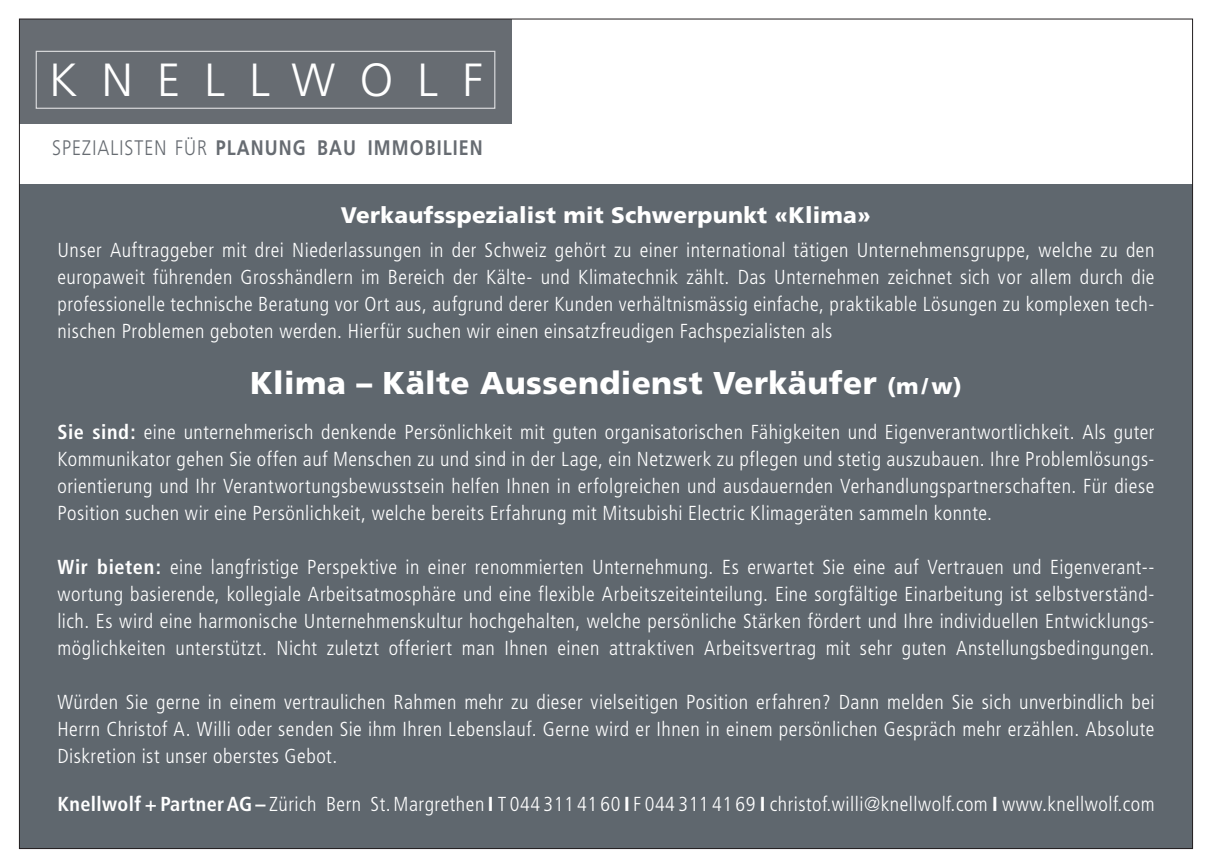
<style>
.page{position:relative;width:1212px;height:868px;background:#fff}
.page>*{position:absolute;margin:0;border:0;box-sizing:border-box;transform-origin:0 0}
.t1{font:300 46.35px "Frutiger";letter-spacing:.52em;color:#fff}
.t2{font:900 31.5px "Frutiger";letter-spacing:.01em;color:#fff}
.t3{font:900 22.5px "Frutiger";letter-spacing:.01em;color:#fff}
.t4{font:700 20.93px "Frutiger";letter-spacing:.06em;color:#676c72;scale:.85 1}
.t5{font:300 condensed 20.25px/27px "Frutiger";letter-spacing:.025em;color:#fff;text-align:justify}
.s1{font-weight:300}
.s2{font-size:22.5px}
.s3{font-weight:700}
.s4{font-weight:700;font-stretch:normal}
</style>
<div class="page">
<div style="left:19px;top:184px;width:1174px;height:664px;background:#5f676e"></div>
<div style="left:19px;top:19px;width:493px;height:104px;background:#676c72"></div>
<svg style="left:35px;top:50px;width:461px;height:59px"></svg>
<h1 class="t1" style="left:49px;top:54px;width:435px">KNELLWOLF</h1>
<p class="t4" style="left:52px;top:135px;width:508px"><span class="s1">SPEZIALISTEN FÜR</span> PLANUNG BAU IMMOBILIEN</p>
<p class="t3" style="left:341px;top:201px;width:531px">Verkaufsspezialist mit Schwerpunkt «Klima»</p>
<p class="t5" style="left:57px;top:237px;width:1099px">Unser Auftraggeber mit drei Niederlassungen in der Schweiz gehört zu einer international tätigen Unternehmensgruppe, welche zu den europaweit führenden Grosshändlern im Bereich der Kälte- und Klimatechnik zählt. Das Unternehmen zeichnet sich vor allem durch die professionelle technische Beratung vor Ort aus, aufgrund derer Kunden verhältnismässig einfache, praktikable Lösungen zu komplexen tech&shy;nischen Problemen geboten werden. Hierfür suchen wir einen einsatzfreudigen Fachspezialisten als</p>
<h2 class="t2" style="left:250px;top:364px;width:713px">Klima – Kälte Aussendienst Verkäufer <span class="s2">(m/w)</span></h2>
<p class="t5" style="left:57px;top:419px;width:1099px"><span class="s3">Sie sind:</span> eine unternehmerisch denkende Persönlichkeit mit guten organisatorischen Fähigkeiten und Eigenverantwortlichkeit. Als guter Kommunikator gehen Sie offen auf Menschen zu und sind in der Lage, ein Netzwerk zu pflegen und stetig auszubauen. Ihre Problemlösungs&shy;orientierung und Ihr Verantwortungsbewusstsein helfen Ihnen in erfolgreichen und ausdauernden Verhandlungspartnerschaften. Für diese Position suchen wir eine Persönlichkeit, welche bereits Erfahrung mit Mitsubishi Electric Klimageräten sammeln konnte.</p>
<p class="t5" style="left:57px;top:554px;width:1099px"><span class="s3">Wir bieten:</span> eine langfristige Perspektive in einer renommierten Unternehmung. Es erwartet Sie eine auf Vertrauen und Eigenverant-- wortung basierende, kollegiale Arbeitsatmosphäre und eine flexible Arbeitszeiteinteilung. Eine sorgfältige Einarbeitung ist selbstverständ&shy;lich. Es wird eine harmonische Unternehmenskultur hochgehalten, welche persönliche Stärken fördert und Ihre individuellen Entwicklungs&shy;möglichkeiten unterstützt. Nicht zuletzt offeriert man Ihnen einen attraktiven Arbeitsvertrag mit sehr guten Anstellungsbedingungen.</p>
<p class="t5" style="left:57px;top:689px;width:1099px">Würden Sie gerne in einem vertraulichen Rahmen mehr zu dieser vielseitigen Position erfahren? Dann melden Sie sich unverbindlich bei Herrn Christof A. Willi oder senden Sie ihm Ihren Lebenslauf. Gerne wird er Ihnen in einem persönlichen Gespräch mehr erzählen. Absolute Diskretion ist unser oberstes Gebot.</p>
<p class="t5" style="left:57px;top:790px;width:1099px"><span class="s3">Knellwolf + Partner AG</span> <span class="s4">–</span> Zürich Bern St.Margrethen <span class="s4">I</span> T 044 311 41 60 <span class="s4">I</span> F 044 311 41 69 <span class="s4">I</span> christof.willi@knellwolf.com <span class="s4">I</span> www.knellwolf.com</p>
</div>
